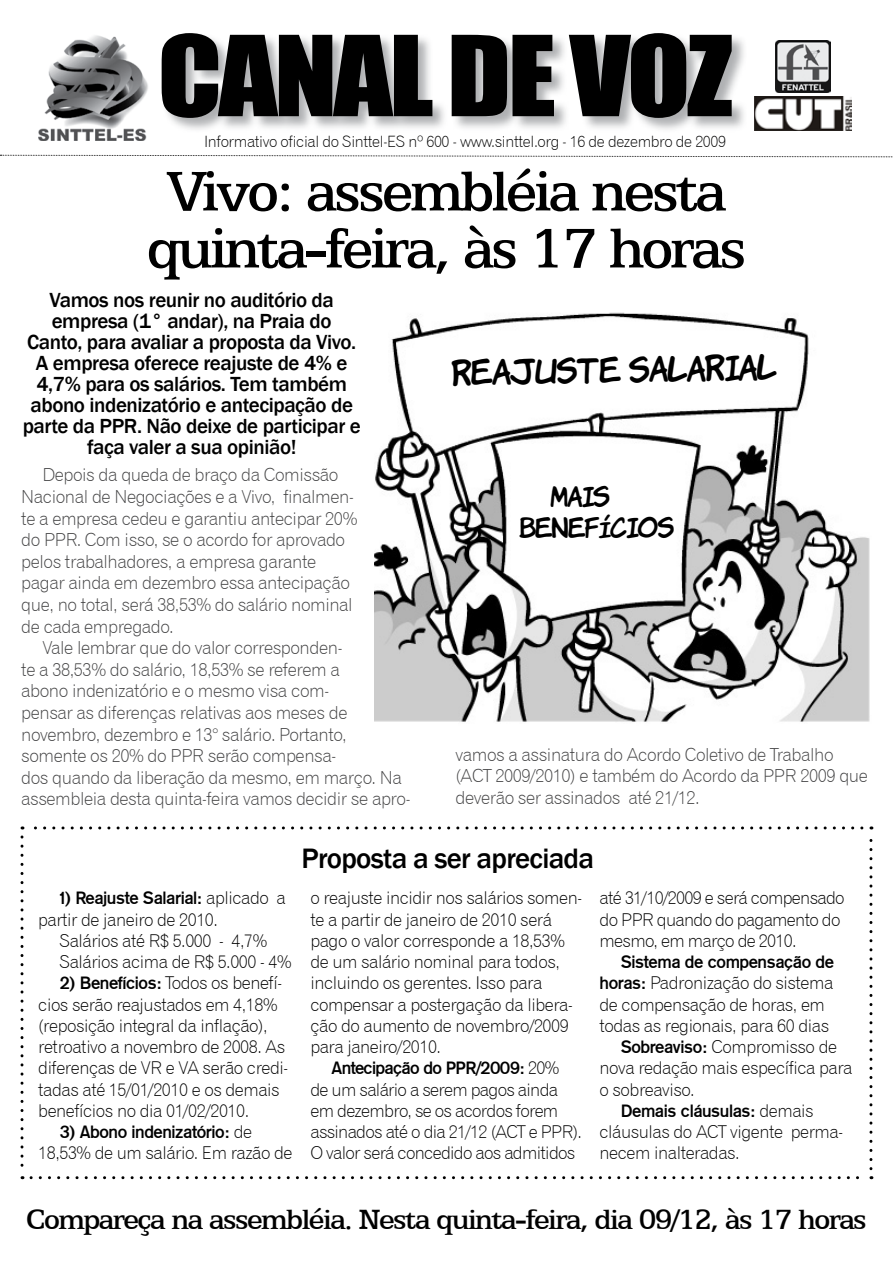
<style>
.page{position:relative;width:893px;height:1263px;background:#fff}
.page>*{position:absolute;margin:0;border:0;box-sizing:border-box;transform-origin:0 0}
.t1{font:102.9px "Impact";letter-spacing:-.03em;color:#000;scale:1.13 1}
.t2{font:500 63px/57px "Egyptian 505 BT";letter-spacing:-.05em;color:#000;text-align:center}
.t3{font:32.55px "Reverbo Normal";color:#000}
.t4{font:500 31.5px "Egyptian 505 BT";letter-spacing:-.05em;color:#000}
.t5{font:500 28.8px "Franklin Gothic";letter-spacing:-.025em;color:#000}
.t6{font:26.1px/31.3px "Reverbo Normal";letter-spacing:-.025em;color:#000}
.t7{font:500 21px/21px "Franklin Gothic";letter-spacing:-.02em;color:#000;text-align:center}
.t8{font:18px/21.6px "Gothic 720 BT Light B";letter-spacing:-.025em;color:#414142}
.t9{font:17.7px/21.3px "Gothic 720 BT Light B";letter-spacing:-.025em;color:#000}
.t10{font:17.7px "Gothic 725 BT Bold A";letter-spacing:-.025em;color:#000}
.t11{font:15.6px "Gothic 720 BT Light B";letter-spacing:-.025em;color:#000}
.s1{font-family:"Gothic 720 BT Light B"}
.s2{font-family:"Gothic 725 BT Bold A"}
</style>
<div class="page">
<div style="left:161px;top:32px;width:732px;height:177px;background:#95979a;opacity:.75"></div>
<img style="left:39px;top:35px;width:113px;height:105px">
<svg style="left:0;top:154px;width:893px;height:4px"></svg>
<img style="left:755px;top:97px;width:97px;height:33px">
<img style="left:775px;top:40px;width:55px;height:53px">
<svg style="left:21px;top:837px;width:3px;height:342px"></svg>
<svg style="left:31px;top:1176px;width:841px;height:3px"></svg>
<svg style="left:869px;top:826px;width:3px;height:343px"></svg>
<svg style="left:22px;top:826px;width:840px;height:3px"></svg>
<img style="left:374px;top:312px;width:496px;height:410px">
<h1 class="t1" style="left:158px;top:-4px;width:511px">CANAL DE VOZ</h1>
<p class="t11" style="left:204px;top:132px;width:523px">Informativo oficial do Sinttel-ES nº 600 - www.sinttel.org - 16 de dezembro de 2009</p>
<h2 class="t2" style="left:146px;top:161px;width:601px">Vivo: assembléia nesta quinta-feira, às 17 horas</h2>
<p class="t7" style="left:23px;top:289px;width:340px">Vamos nos reunir no auditório da empresa (1° andar), na Praia do Canto, para avaliar a proposta da Vivo.<br>A empresa oferece reajuste de 4% e 4,7% para os salários. Tem também abono indenizatório e antecipação de parte da PPR. Não deixe de participar e faça valer a sua opinião!</p>
<p class="t8" style="left:21px;top:464px;width:338px;text-indent:21px">Depois da queda de braço da Comissão Nacional de Negociações e a Vivo, finalmen&shy;te a empresa cedeu e garantiu antecipar 20% do PPR. Com isso, se o acordo for aprovado pelos trabalhadores, a empresa garante pagar ainda em dezembro essa antecipação que, no total, será 38,53% do salário nominal de cada empregado.</p>
<p class="t8" style="left:21px;top:637px;width:391px;text-indent:21px">Vale lembrar que do valor corresponden-<br>te a 38,53% do salário, 18,53% se referem a<br>abono indenizatório e o mesmo visa com-<br>pensar as diferenças relativas aos meses de novembro, dezembro e 13° salário. Portanto, somente os 20% do PPR serão compensa-<br>dos quando da liberação da mesmo, em março. Na assembleia desta quinta-feira vamos decidir se apro-</p>
<h3 class="t3" style="left:451px;top:348px;width:327px;rotate:-1deg">REAJUSTE SALARIAL</h3>
<h3 class="t6" style="left:519px;top:478px;width:157px;text-indent:31px">MAIS<br>BENEFÍCIOS</h3>
<p class="t8" style="left:455px;top:743px;width:414px">vamos a assinatura do Acordo Coletivo de Trabalho (ACT 2009/2010) e também do Acordo da PPR 2009 que deverão ser assinados até 21/12.</p>
<p class="t10" style="left:59px;top:888px;width:228px">1) Reajuste Salarial: <span class="s1">aplicado a</span></p>
<p class="t9" style="left:59px;top:908px;width:233px;text-indent:-21px">partir de janeiro de 2010.<br>Salários até R$ 5.000 - 4,7%<br>Salários acima de R$ 5.000 - 4%</p>
<p class="t9" style="left:38px;top:972px;width:251px;text-indent:21px"><span class="s2">2) Benefícios:</span> Todos os benefí&shy;cios serão reajustados em 4,18% (reposição integral da inflação), retroativo a novembro de 2008. As diferenças de VR e VA serão credi&shy;tadas até 15/01/2010 e os demais benefícios no dia 01/02/2010.</p>
<p class="t10" style="left:59px;top:1122px;width:194px">3) Abono indenizatório: <span class="s1">de</span></p>
<p class="t9" style="left:38px;top:1142px;width:256px">18,53% de um salário. Em razão de</p>
<h3 class="t5" style="left:302px;top:840px;width:294px">Proposta a ser apreciada</h3>
<p class="t9" style="left:310px;top:887px;width:273px">o reajuste incidir nos salários somen&shy;te a partir de janeiro de 2010 será pago o valor corresponde a 18,53% de um salário nominal para todos, incluindo os gerentes. Isso para compensar a postergação da libera&shy;ção do aumento de novembro/2009 para janeiro/2010.</p>
<p class="t10" style="left:332px;top:1058px;width:229px">Antecipação do PPR/2009: <span class="s1">20%</span></p>
<p class="t9" style="left:310px;top:1078px;width:273px">de um salário a serem pagos ainda em dezembro, se os acordos forem assinados até o dia 21/12 (ACT e PPR).<br>O valor será concedido aos admitidos</p>
<p class="t9" style="left:600px;top:887px;width:247px">até 31/10/2009 e será compensado do PPR quando do pagamento do mesmo, em março de 2010.</p>
<p class="t10" style="left:621px;top:952px;width:215px">Sistema de compensação de</p>
<p class="t9" style="left:600px;top:972px;width:235px"><span class="s2">horas:</span> Padronização do sistema</p>
<p class="t9" style="left:600px;top:993px;width:227px">de compensação de horas, em</p>
<p class="t9" style="left:600px;top:1015px;width:231px">todas as regionais, para 60 dias</p>
<p class="t9" style="left:621px;top:1036px;width:218px"><span class="s2">Sobreaviso:</span> Compromisso de</p>
<p class="t9" style="left:600px;top:1057px;width:254px">nova redação mais específica para</p>
<p class="t9" style="left:600px;top:1078px;width:97px">o sobreaviso.</p>
<p class="t10" style="left:621px;top:1101px;width:194px">Demais cláusulas: <span class="s1">demais</span></p>
<p class="t9" style="left:600px;top:1121px;width:245px">cláusulas do ACT vigente perma&shy;necem inalteradas.</p>
<h3 class="t4" style="left:26px;top:1201px;width:842px">Compareça na assembléia. Nesta quinta-feira, dia 09/12, às 17 horas</h3>
</div>
